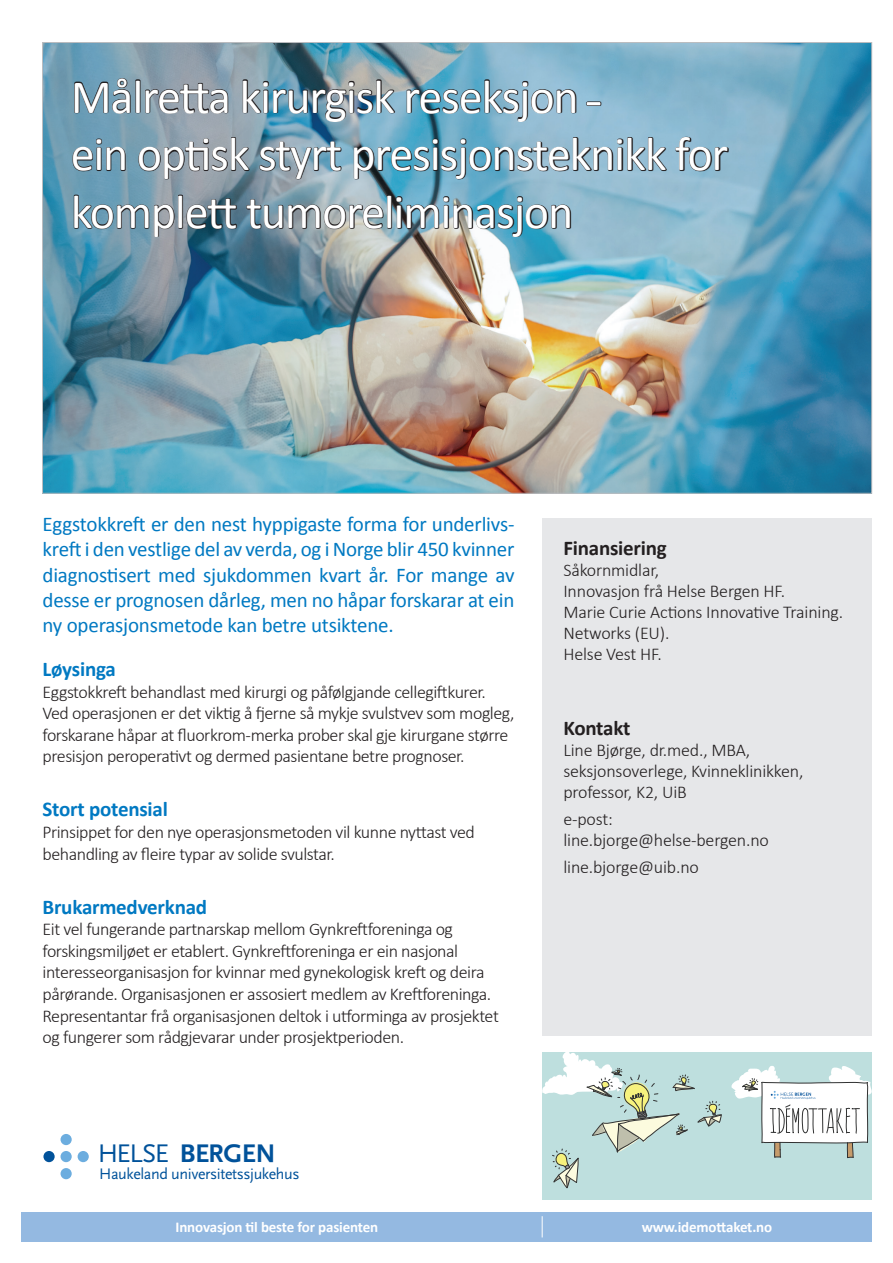
<style>
.page{position:relative;width:893px;height:1263px;background:#fff}
.page>*{position:absolute;margin:0;border:0;box-sizing:border-box;transform-origin:0 0}
.t1{font:48px/57.6px "Calibri";letter-spacing:-.025em;color:#fff}
.t2{font:700 26.7px "Scala Sans";letter-spacing:-.025em;color:#01529a}
.t3{font:21px/25.2px "Calibri";letter-spacing:-.01em;color:#0079c2;text-align:justify}
.t4{font:700 21px "Calibri";letter-spacing:-.01em;color:#0079c2}
.t5{font:700 21px "Calibri";letter-spacing:-.01em;color:#231f20}
.t6{font:300 18px/21.6px "Calibri";letter-spacing:-.025em;color:#231f20}
.t7{font:16.05px "Scala Sans";letter-spacing:-.025em;color:#01529a}
.t8{font:700 15px "Calibri";letter-spacing:-.01em;color:#fff}
.s1{font-weight:400}
</style>
<div class="page">
<div style="left:542px;top:1052px;width:330px;height:147px;background:#bedfde"></div>
<svg style="left:542px;top:1052px;width:180px;height:136px"></svg>
<svg style="left:731px;top:1066px;width:141px;height:93px"></svg>
<div style="left:21px;top:1212px;width:851px;height:30px;background:#94b9e1"></div>
<svg style="left:542px;top:1216px;width:1px;height:21px"></svg>
<div style="left:61px;top:1134px;width:11px;height:11px;background:#6caddf;border-radius:50%"></div>
<div style="left:61px;top:1151px;width:11px;height:11px;background:#6caddf;border-radius:50%"></div>
<div style="left:43px;top:1151px;width:12px;height:11px;background:#01529a;border-radius:50%"></div>
<div style="left:78px;top:1151px;width:11px;height:11px;background:#6caddf;border-radius:50%"></div>
<div style="left:61px;top:1168px;width:11px;height:11px;background:#6caddf;border-radius:50%"></div>
<div style="left:542px;top:517px;width:330px;height:518px;background:#e6e7e9"></div>
<img style="left:44px;top:44px;width:826px;height:447px">
<svg style="left:73px;top:78px;width:656px;height:159px;background:#84afc3"></svg>
<svg style="left:74px;top:78px;width:155px;height:38px;background:#5d6c76"></svg>
<img style="left:242px;top:79px;width:153px;height:43px">
<svg style="left:406px;top:79px;width:170px;height:43px;background:#5c8193"></svg>
<svg style="left:586px;top:101px;width:15px;height:5px"></svg>
<svg style="left:72px;top:138px;width:54px;height:33px;background:#4f6977"></svg>
<svg style="left:138px;top:137px;width:112px;height:43px;background:#6b767f"></svg>
<svg style="left:259px;top:141px;width:83px;height:39px;background:#697a85"></svg>
<svg style="left:353px;top:137px;width:314px;height:43px;background:#5d8091"></svg>
<svg style="left:675px;top:136px;width:53px;height:35px;background:#657f8d"></svg>
<svg style="left:74px;top:194px;width:163px;height:43px;background:#536a77"></svg>
<img style="left:246px;top:194px;width:325px;height:43px">
<h1 class="t1" style="left:71px;top:68px;width:659px">Målretta kirurgisk reseksjon-<br>ein optisk styrt presisjonsteknikk for komplett tumoreliminasjon</h1>
<p class="t3" style="left:43px;top:512px;width:473px">Eggstokkreft er den nest hyppigaste forma for underlivs&shy;kreft i den vestlige del av verda, og i Norge blir 450 kvinner diagnostisert med sjukdommen kvart år. For mange av desse er prognosen dårleg, men no håpar forskarar at ein ny operasjonsmetode kan betre utsiktene.</p>
<p class="t4" style="left:43px;top:655px;width:75px">Løysinga</p>
<p class="t6" style="left:43px;top:681px;width:473px">Eggstokkreft behandlast med kirurgi og påfølgjande cellegiftkurer.<br>Ved operasjonen er det viktig å fjerne så mykje svulstvev som mogleg, forskarane håpar at fluorkrom-merka prober skal gje kirurgane større presisjon peroperativt og dermed pasientane betre prognoser.</p>
<p class="t4" style="left:43px;top:796px;width:127px">Stort potensial</p>
<p class="t6" style="left:43px;top:821px;width:434px">Prinsippet for den nye operasjonsmetoden vil kunne nyttast ved behandling av fleire typar av solide svulstar.</p>
<p class="t4" style="left:43px;top:893px;width:166px">Brukarmedverknad</p>
<p class="t6" style="left:43px;top:918px;width:458px">Eit vel fungerande partnarskap mellom Gynkreftforeninga og forskingsmiljøet er etablert. Gynkreftforeninga er ein nasjonal interesseorganisasjon for kvinnar med gynekologisk kreft og deira pårørande. Organisasjonen er assosiert medlem av Kreftforeninga.<br>Representantar frå organisasjonen deltok i utforminga av prosjektet og fungerer som rådgjevarar under prosjektperioden.</p>
<h2 class="t2" style="left:98px;top:1139px;width:179px"><span class="s1">HELSE</span> BERGEN</h2>
<p class="t7" style="left:99px;top:1165px;width:202px">Haukeland universitetssjukehus</p>
<p class="t5" style="left:563px;top:534px;width:105px">Finansiering</p>
<p class="t6" style="left:563px;top:559px;width:281px;line-height:21px">Såkornmidlar,<br>Innovasjon frå Helse Bergen HF.<br>Marie Curie Actions Innovative Training.<br>Networks (EU).<br>Helse Vest HF.</p>
<p class="t5" style="left:563px;top:714px;width:68px">Kontakt</p>
<p class="t6" style="left:563px;top:739px;width:241px;line-height:21px">Line Bjørge, dr.med., MBA, seksjonsoverlege, Kvinneklinikken, professor, K2, UiB</p>
<p class="t6" style="left:563px;top:808px;width:207px;line-height:21px">e-post: line.bjorge@helse-bergen.no</p>
<p class="t6" style="left:563px;top:856px;width:137px">line.bjorge@uib.no</p>
<p class="t8" style="left:175px;top:1217px;width:204px">Innovasjon til beste for pasienten</p>
<p class="t8" style="left:642px;top:1217px;width:132px">www.idemottaket.no</p>
</div>
